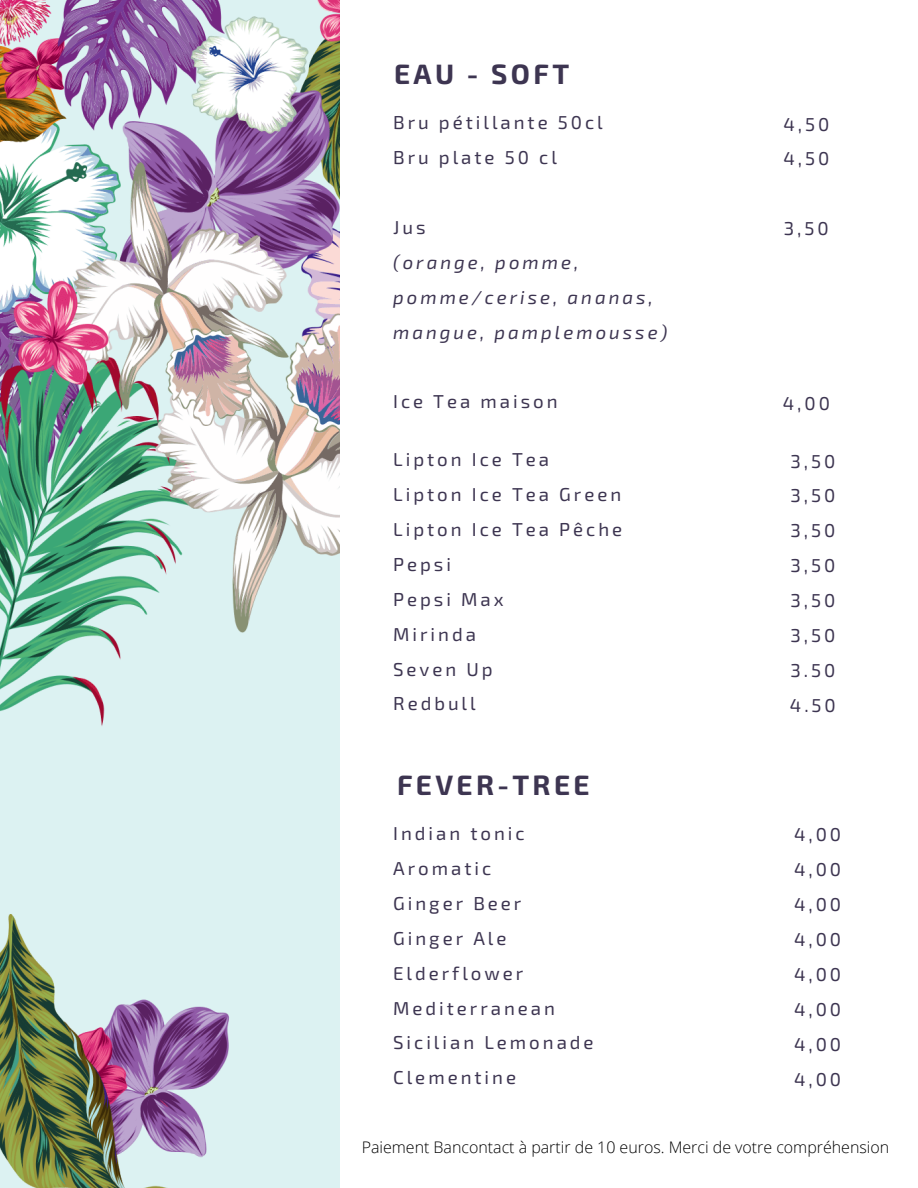
<style>
.page{position:relative;width:918px;height:1188px;background:#fff}
.page>*{position:absolute;margin:0;border:0;box-sizing:border-box;transform-origin:0 0}
.t1{font:700 28.05px "Exo 2";letter-spacing:.12em;color:#3d3551}
.t2{font:18.75px "Exo 2";letter-spacing:.16em;color:#3d3551}
.t3{font:italic 18.75px/34.8px "Exo 2";letter-spacing:.16em;color:#3d3551}
.t4{font:300 16.05px "Open Sans";color:#000}
</style>
<div class="page">
<img style="left:0;top:0;width:340px;height:1188px">
<p class="t1" style="left:394px;top:55px;width:177px">EAU - SOFT</p>
<p class="t2" style="left:393px;top:111px;width:211px">Bru pétillante 50cl</p>
<p class="t2" style="left:393px;top:145px;width:165px">Bru plate 50 cl</p>
<p class="t2" style="left:393px;top:215px;width:34px">Jus</p>
<p class="t3" style="left:393px;top:244px;width:276px">(orange, pomme, pomme/cerise, ananas, mangue, pamplemousse)</p>
<p class="t2" style="left:393px;top:390px;width:166px">Ice Tea maison</p>
<p class="t2" style="left:393px;top:448px;width:157px">Lipton Ice Tea</p>
<p class="t2" style="left:393px;top:482px;width:230px">Lipton Ice Tea Green</p>
<p class="t2" style="left:393px;top:517px;width:231px">Lipton Ice Tea Pêche</p>
<p class="t2" style="left:393px;top:552px;width:59px">Pepsi</p>
<p class="t2" style="left:393px;top:587px;width:112px">Pepsi Max</p>
<p class="t2" style="left:393px;top:622px;width:84px">Mirinda</p>
<p class="t2" style="left:393px;top:657px;width:101px">Seven Up</p>
<p class="t2" style="left:393px;top:692px;width:84px">Redbull</p>
<p class="t1" style="left:397px;top:766px;width:194px">FEVER-TREE</p>
<p class="t2" style="left:393px;top:821px;width:133px">Indian tonic</p>
<p class="t2" style="left:393px;top:856px;width:100px">Aromatic</p>
<p class="t2" style="left:393px;top:891px;width:130px">Ginger Beer</p>
<p class="t2" style="left:393px;top:926px;width:115px">Ginger Ale</p>
<p class="t2" style="left:393px;top:961px;width:132px">Elderflower</p>
<p class="t2" style="left:393px;top:996px;width:163px">Mediterranean</p>
<p class="t2" style="left:393px;top:1031px;width:202px">Sicilian Lemonade</p>
<p class="t2" style="left:393px;top:1066px;width:124px">Clementine</p>
<p class="t2" style="left:783px;top:112px;width:47px">4,50</p>
<p class="t2" style="left:783px;top:147px;width:47px">4,50</p>
<p class="t2" style="left:784px;top:217px;width:46px">3,50</p>
<p class="t2" style="left:783px;top:391px;width:49px">4,00</p>
<p class="t2" style="left:790px;top:449px;width:46px">3,50</p>
<p class="t2" style="left:790px;top:484px;width:46px">3,50</p>
<p class="t2" style="left:790px;top:519px;width:46px">3,50</p>
<p class="t2" style="left:790px;top:553px;width:46px">3,50</p>
<p class="t2" style="left:790px;top:588px;width:46px">3,50</p>
<p class="t2" style="left:790px;top:623px;width:46px">3,50</p>
<p class="t2" style="left:790px;top:658px;width:46px">3.50</p>
<p class="t2" style="left:790px;top:693px;width:47px">4.50</p>
<p class="t2" style="left:794px;top:823px;width:49px">4,00</p>
<p class="t2" style="left:794px;top:858px;width:49px">4,00</p>
<p class="t2" style="left:794px;top:893px;width:49px">4,00</p>
<p class="t2" style="left:794px;top:927px;width:49px">4,00</p>
<p class="t2" style="left:794px;top:962px;width:49px">4,00</p>
<p class="t2" style="left:794px;top:997px;width:49px">4,00</p>
<p class="t2" style="left:794px;top:1032px;width:49px">4,00</p>
<p class="t2" style="left:794px;top:1067px;width:49px">4,00</p>
<p class="t4" style="left:362px;top:1136px;width:529px">Paiement Bancontact à partir de 10 euros. Merci de votre compréhension</p>
</div>
